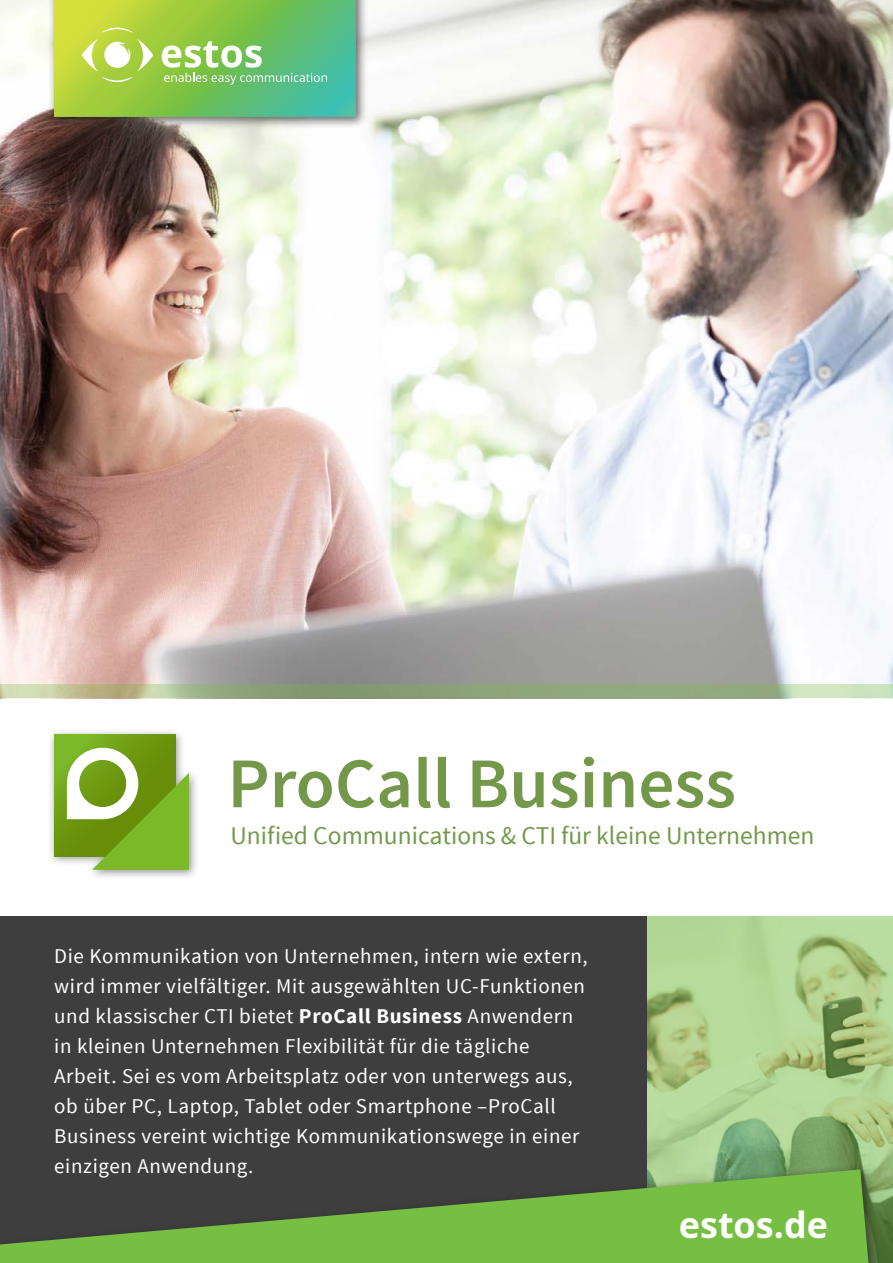
<style>
.page{position:relative;width:893px;height:1263px;background:#fff}
.page>*{position:absolute;margin:0;border:0;box-sizing:border-box;transform-origin:0 0}
.t1{font:600 71.4px "Source Sans Pro";color:#739849}
.t2{font:700 36px "Noto Sans";color:#fff}
.t3{font:25.5px "Source Sans Pro";color:#739849}
.t4{font:21px/30px "Source Sans Pro";letter-spacing:.03em;color:#fff}
.s1{font-weight:700}
</style>
<div class="page">
<img style="left:0;top:0;width:893px;height:685px">
<div style="left:0;top:917px;width:647px;height:346px;background:#3e3e3f"></div>
<img style="left:647px;top:917px;width:246px;height:346px">
<div style="left:47px;top:728px;width:152px;height:152px;background:#231f20;opacity:.5"></div>
<svg style="left:54px;top:735px;width:121px;height:121px;background:#73a61a"></svg>
<svg style="left:67px;top:748px;width:122px;height:122px"></svg>
<svg style="left:0;top:685px;width:893px;height:13px;background:#9fb289"></svg>
<div style="left:48px;top:0;width:320px;height:129px;background:#231f20;opacity:.69"></div>
<svg style="left:54px;top:0;width:302px;height:117px;background:#8ccb64"></svg>
<div style="left:0;top:1164px;width:881px;height:99px;background:#231f20;opacity:.69"></div>
<svg style="left:0;top:1169px;width:868px;height:94px;fill:#76bf42"></svg>
<p class="t1" style="left:227px;top:738px;width:510px">ProCall Business</p>
<p class="t3" style="left:230px;top:820px;width:585px">Unified Communications &amp; CTI für kleine Unternehmen</p>
<p class="t4" style="left:54px;top:941px;width:535px">Die Kommunikation von Unternehmen, intern wie extern, wird immer vielfältiger. Mit ausgewählten UC-Funktionen und klassischer CTI bietet <span class="s1">ProCall Business</span> Anwendern in kleinen Unternehmen Flexibilität für die tägliche</p>
<p class="t4" style="left:54px;top:1061px;width:527px">Arbeit. Sei es vom Arbeitsplatz oder von unterwegs aus, ob über PC, Laptop, Tablet oder Smartphone –ProCall Business vereint wichtige Kommunikationswege in einer einzigen Anwendung.</p>
<p class="t2" style="left:679px;top:1200px;width:151px">estos.de</p>
</div>
